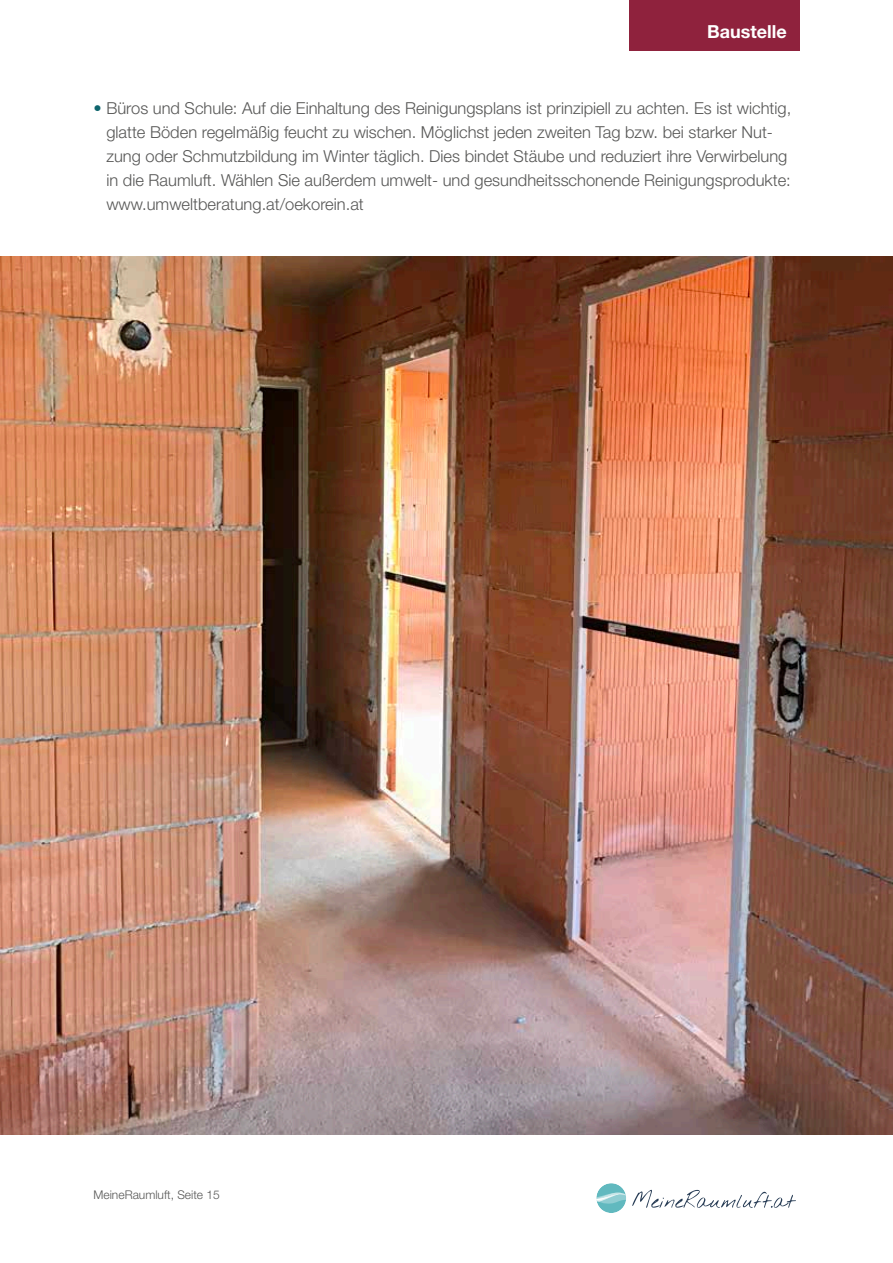
<style>
.page{position:relative;width:893px;height:1263px;background:#fff}
.page>*{position:absolute;margin:0;border:0;box-sizing:border-box;transform-origin:0 0}
.t1{font:700 18px "Helvetica Neue LT Std";color:#fff}
.t2{font:300 16.5px/24px "Helvetica Neue LT Std";color:#575756}
.t3{font:300 12px "Helvetica Neue LT Std";color:#575756}
.s1{font-weight:700;color:#0e656d}
</style>
<div class="page">
<svg style="left:632px;top:1190px;width:164px;height:18px"></svg>
<div style="left:596px;top:1183px;width:30px;height:30px;background:#61b9bf;border-radius:50%"></div>
<svg style="left:596px;top:1192px;width:30px;height:11px"></svg>
<div style="left:629px;top:0;width:170px;height:51px;background:#8f223d"></div>
<img style="left:0;top:256px;width:893px;height:878px">
<p class="t1" style="left:707px;top:20px;width:81px">Baustelle</p>
<p class="t2" style="left:106px;top:96px;width:686px;text-indent:-13px"><span class="s1">•</span> Büros und Schule: Auf die Einhaltung des Reinigungsplans ist prinzipiell zu achten. Es ist wichtig, glatte Böden regelmäßig feucht zu wischen. Möglichst jeden zweiten Tag bzw. bei starker Nut&shy;zung oder Schmutzbildung im Winter täglich. Dies bindet Stäube und reduziert ihre Verwirbelung in die Raumluft. Wählen Sie außerdem umwelt- und gesundheitsschonende Reinigungsprodukte: www.umweltberatung.at/oekorein.at</p>
<p class="t3" style="left:94px;top:1187px;width:128px">MeineRaumluft, Seite 15</p>
</div>
